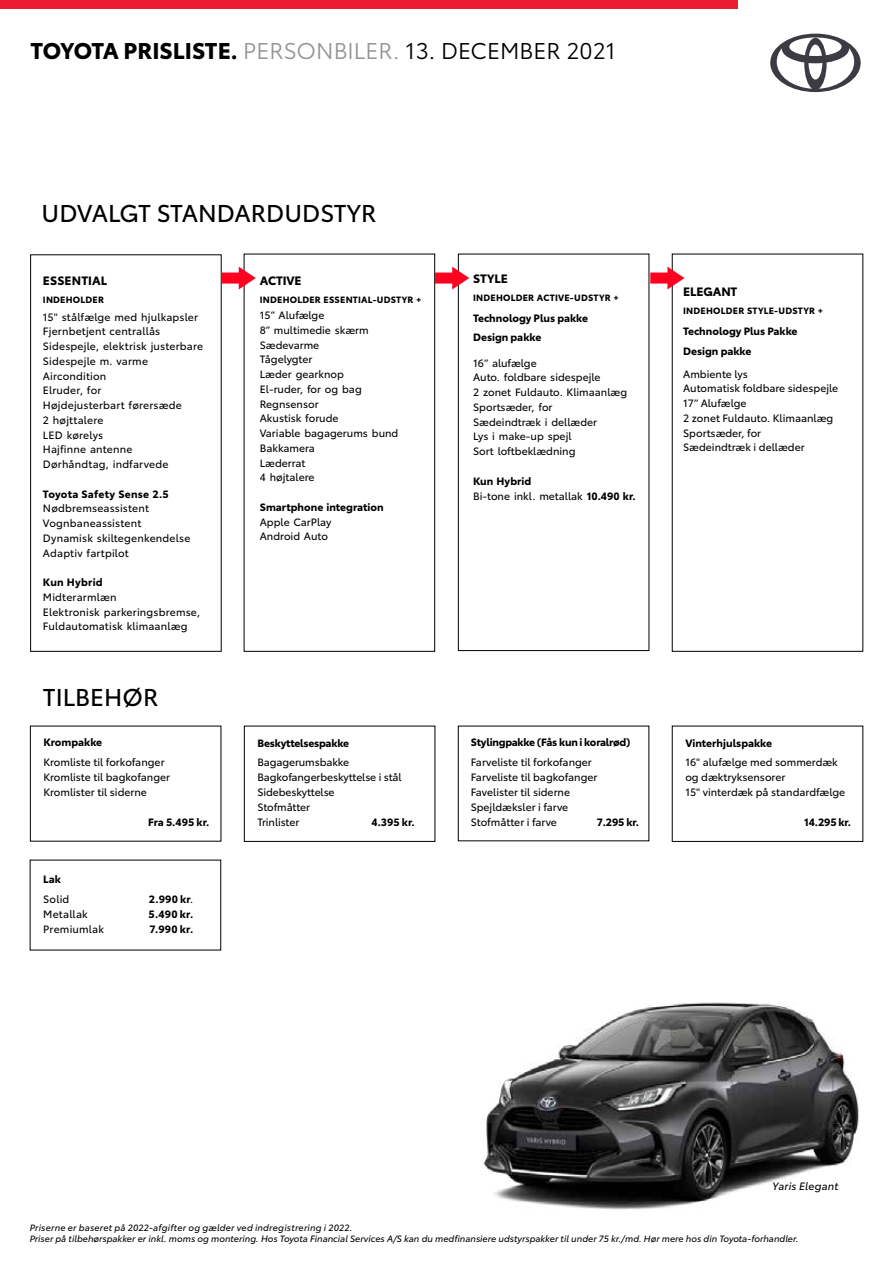
<style>
.page{position:relative;width:893px;height:1263px;background:#fff}
.page>*{position:absolute;margin:0;border:0;box-sizing:border-box;transform-origin:0 0}
.t1{font:24px "Toyota Type";color:#000}
.t2{font:700 22.5px "Toyota Type";color:#000}
.t3{font:700 12px "Toyota Type";color:#000}
.t4{font:10.5px/14.7px "Toyota Type";color:#000}
.t5{font:700 10.5px/19.8px "Toyota Type";color:#000}
.t6{font:700 10.5px "Toyota Type";letter-spacing:-.02em;color:#000}
.t7{font:700 10.5px "Toyota Type";letter-spacing:.02em;color:#000}
.t8{font:italic 10.5px "Toyota Type";letter-spacing:.015em;color:#000}
.t9{font:700 10.5px "Toyota Type";letter-spacing:.025em;color:#000}
.t10{font:italic 9px/10.8px "Toyota Type";color:#000}
.t11{font:700 9px "Toyota Type";letter-spacing:.025em;color:#000}
.s1{font-weight:400;color:#939598}
.s2{font-weight:400}
.s3{font-weight:700}
</style>
<div class="page">
<div style="left:0;top:0;width:738px;height:9px;background:#ed1b2f"></div>
<svg style="left:770px;top:34px;width:91px;height:58px"></svg>
<img style="left:483px;top:1002px;width:376px;height:208px">
<hr style="left:751px;top:1195px;width:91px;height:2px;background:#fff">
<div style="left:244px;top:254px;width:191px;height:398px;border:1px solid #000"></div>
<div style="left:30px;top:254px;width:192px;height:398px;border:1px solid #000"></div>
<svg style="left:222px;top:267px;width:34px;height:22px"></svg>
<div style="left:458px;top:254px;width:191px;height:397px;border:1px solid #000"></div>
<svg style="left:435px;top:267px;width:34px;height:22px"></svg>
<svg style="left:650px;top:267px;width:34px;height:22px"></svg>
<div style="left:244px;top:726px;width:191px;height:116px;border:1px solid #000"></div>
<div style="left:672px;top:726px;width:191px;height:116px;border:1px solid #000"></div>
<h2 class="t2" style="left:31px;top:34px;width:587px">TOYOTA PRISLISTE. <span class="s1">PERSONBILER.</span> <span class="s2">13. DECEMBER 2021</span></h2>
<h1 class="t1" style="left:42px;top:195px;width:336px">UDVALGT STANDARDUDSTYR</h1>
<p class="t3" style="left:43px;top:271px;width:66px">ESSENTIAL</p>
<p class="t11" style="left:43px;top:292px;width:63px">INDEHOLDER</p>
<p class="t4" style="left:43px;top:309px;width:162px">15" stålfælge med hjulkapsler<br>Fjernbetjent centrallås<br>Sidespejle, elektrisk justerbare<br>Sidespejle m. varme<br>Aircondition<br>Elruder, for<br>Højdejusterbart førersæde<br>2 højttalere<br>LED kørelys<br>Hajfinne antenne<br>Dørhåndtag, indfarvede</p>
<p class="t7" style="left:43px;top:486px;width:127px">Toyota Safety Sense 2.5</p>
<p class="t4" style="left:43px;top:500px;width:149px">Nødbremseassistent<br>Vognbaneassistent<br>Dynamisk skiltegenkendelse<br>Adaptiv fartpilot</p>
<p class="t9" style="left:43px;top:574px;width:61px">Kun Hybrid</p>
<p class="t4" style="left:43px;top:589px;width:159px">Midterarmlæn<br>Elektronisk parkeringsbremse,<br>Fuldautomatisk klimaanlæg</p>
<h1 class="t1" style="left:43px;top:680px;width:117px">TILBEHØR</h1>
<p class="t5" style="left:43px;top:732px;width:60px">Krompakke</p>
<p class="t4" style="left:43px;top:753px;width:128px">Kromliste til forkofanger<br>Kromliste til bagkofanger<br>Kromlister til siderne</p>
<p class="t5" style="left:148px;top:811px;width:63px">Fra 5.495 kr.</p>
<p class="t5" style="left:43px;top:869px;width:19px">Lak</p>
<p class="t4" style="left:43px;top:891px;width:28px">Solid</p>
<p class="t5" style="left:149px;top:888px;width:46px">2.990 kr<span class="s2">.</span></p>
<p class="t4" style="left:43px;top:906px;width:46px">Metallak</p>
<p class="t5" style="left:149px;top:903px;width:46px">5.490 kr.</p>
<p class="t4" style="left:43px;top:921px;width:62px">Premiumlak</p>
<p class="t5" style="left:150px;top:918px;width:45px">7.990 kr.</p>
<p class="t3" style="left:260px;top:271px;width:43px">ACTIVE</p>
<p class="t11" style="left:260px;top:292px;width:163px">INDEHOLDER ESSENTIAL-UDSTYR +</p>
<p class="t4" style="left:260px;top:307px;width:140px">15” Alufælge<br>8” multimedie skærm<br>Sædevarme<br>Tågelygter<br>Læder gearknop<br>El-ruder, for og bag<br>Regnsensor<br>Akustisk forude<br>Variable bagagerums bund<br>Bakkamera<br>Læderrat<br>4 højtalere</p>
<p class="t5" style="left:260px;top:496px;width:125px">Smartphone integration</p>
<p class="t4" style="left:260px;top:514px;width:73px">Apple CarPlay<br>Android Auto</p>
<p class="t6" style="left:257px;top:734px;width:93px">Beskyttelsespakke</p>
<p class="t4" style="left:257px;top:754px;width:146px">Bagagerumsbakke<br>Bagkofangerbeskyttelse i stål<br>Sidebeskyttelse<br>Stofmåtter<br>Trinlister</p>
<p class="t5" style="left:371px;top:811px;width:45px">4.395 kr.</p>
<p class="t3" style="left:473px;top:269px;width:36px">STYLE</p>
<p class="t11" style="left:473px;top:291px;width:147px">INDEHOLDER ACTIVE-UDSTYR +</p>
<p class="t5" style="left:473px;top:307px;width:116px">Technology Plus pakke<br>Design pakke</p>
<p class="t4" style="left:473px;top:355px;width:155px">16” alufælge<br>Auto. foldbare sidespejle<br>2 zonet Fuldauto. Klimaanlæg<br>Sportsæder, for<br>Sædeindtræk i dellæder<br>Lys i make-up spejl<br>Sort loftbeklædning</p>
<p class="t4" style="left:473px;top:473px;width:164px"><span class="s3">Kun Hybrid<br></span>Bi-tone inkl. metallak <span class="s3">10.490 kr.</span></p>
<p class="t3" style="left:683px;top:283px;width:56px">ELEGANT</p>
<p class="t11" style="left:683px;top:304px;width:142px">INDEHOLDER STYLE-UDSTYR +</p>
<p class="t5" style="left:683px;top:320px;width:116px">Technology Plus Pakke<br>Design pakke</p>
<p class="t4" style="left:683px;top:366px;width:157px">Ambiente lys<br>Automatisk foldbare sidespejle<br>17” Alufælge<br>2 zonet Fuldauto. Klimaanlæg<br>Sportsæder, for<br>Sædeindtræk i dellæder</p>
<p class="t6" style="left:471px;top:734px;width:161px">Stylingpakke (Fås kun i koralrød)</p>
<p class="t4" style="left:471px;top:753px;width:128px">Farveliste til forkofanger<br>Farveliste til bagkofanger<br>Favelister til siderne<br>Spejldæksler i farve<br>Stofmåtter i farve</p>
<p class="t5" style="left:597px;top:811px;width:44px">7.295 kr.</p>
<p class="t5" style="left:685px;top:732px;width:88px">Vinterhjulspakke</p>
<p class="t4" style="left:685px;top:754px;width:161px">16" alufælge med sommerdæk og dæktryksensorer<br>15" vinterdæk på standardfælge</p>
<p class="t5" style="left:804px;top:811px;width:49px">14.295 kr.</p>
<p class="t8" style="left:772px;top:1178px;width:68px">Yaris Elegant</p>
<p class="t10" style="left:30px;top:1221px;width:770px">Priserne er baseret på 2022-afgifter og gælder ved indregistrering i 2022.<br>Priser på tilbehørspakker er inkl. moms og montering. Hos Toyota Financial Services A/S kan du medfinansiere udstyrspakker til under 75 kr./md. Hør mere hos din Toyota-forhandler.</p>
</div>
